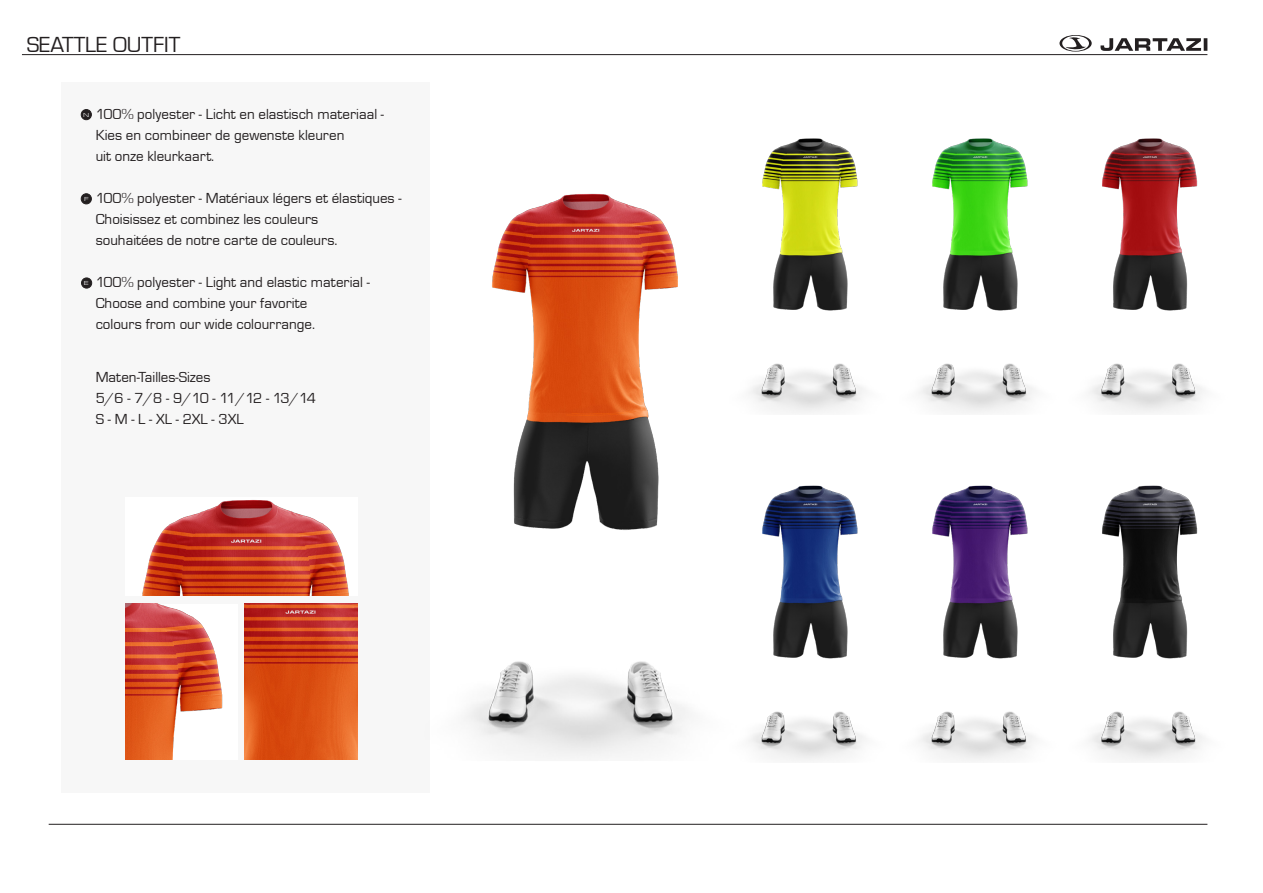
<style>
.page{position:relative;width:1263px;height:893px;background:#fff}
.page>*{position:absolute;margin:0;border:0;box-sizing:border-box;transform-origin:0 0}
.productnummer{font:22.5px "Eurostar";color:#231f20}
.t1{font:15px/21px "Eurostar";color:#231f20}
.t2{font:6px "Eurostar Regular Extended";color:#fff}
</style>
<div class="page">
<hr style="left:22px;top:54px;width:1185px;height:1px;background:#231f20">
<svg style="left:1100px;top:38px;width:107px;height:13px"></svg>
<svg style="left:1059px;top:35px;width:33px;height:17px"></svg>
<hr style="left:49px;top:824px;width:1158px;height:1px;background:#231f20">
<div style="left:61px;top:82px;width:369px;height:711px;background:#f7f7f7"></div>
<img style="left:244px;top:604px;width:113px;height:155px">
<img style="left:125px;top:604px;width:98px;height:155px">
<img style="left:142px;top:500px;width:207px;height:96px">
<div style="left:81px;top:110px;width:10px;height:10px;background:#231f20;border-radius:50%"></div>
<div style="left:81px;top:109px;width:11px;height:11px;border:1px solid #231f20;border-radius:50%"></div>
<div style="left:81px;top:194px;width:10px;height:10px;background:#231f20;border-radius:50%"></div>
<div style="left:81px;top:193px;width:11px;height:11px;border:1px solid #231f20;border-radius:50%"></div>
<div style="left:82px;top:278px;width:10px;height:10px;background:#231f20;border-radius:50%"></div>
<div style="left:81px;top:278px;width:11px;height:10px;border:1px solid #231f20;border-radius:50%"></div>
<img style="left:464px;top:661px;width:225px;height:97px">
<img style="left:492px;top:193px;width:186px;height:337px">
<img style="left:749px;top:363px;width:115px;height:50px">
<img style="left:762px;top:138px;width:91px;height:173px">
<img style="left:749px;top:711px;width:115px;height:50px">
<img style="left:684px;top:485px;width:169px;height:203px">
<img style="left:919px;top:363px;width:115px;height:50px">
<img style="left:853px;top:138px;width:170px;height:173px">
<img style="left:919px;top:711px;width:115px;height:50px">
<img style="left:853px;top:485px;width:170px;height:174px">
<img style="left:1089px;top:363px;width:115px;height:50px">
<img style="left:1023px;top:138px;width:175px;height:173px">
<img style="left:1089px;top:711px;width:115px;height:50px">
<img style="left:1023px;top:485px;width:175px;height:174px">
<p class="productnummer" style="left:27px;top:30px;width:155px">SEATTLE OUTFIT</p>
<p class="t1" style="left:96px;top:103px;width:290px">100% polyester - Licht en elastisch materiaal -<br>Kies en combineer de gewenste kleuren<br>uit onze kleurkaart.</p>
<p class="t1" style="left:96px;top:187px;width:307px">100% polyester - Matériaux légers et élastiques -<br>Choisissez et combinez les couleurs<br>souhaitées de notre carte de couleurs.</p>
<p class="t1" style="left:96px;top:271px;width:276px">100% polyester - Light and elastic material -<br>Choose and combine your favorite<br>colours from our wide colourrange.</p>
<p class="t2" style="left:83px;top:111px;width:8px">N</p>
<p class="t2" style="left:84px;top:195px;width:6px">F</p>
<p class="t2" style="left:84px;top:279px;width:6px">E</p>
<p class="t1" style="left:96px;top:366px;width:222px">Maten-Tailles-Sizes<br>5/6 - 7/8 - 9/10 - 11/12 - 13/14<br>S - M - L - XL - 2XL - 3XL</p>
</div>
